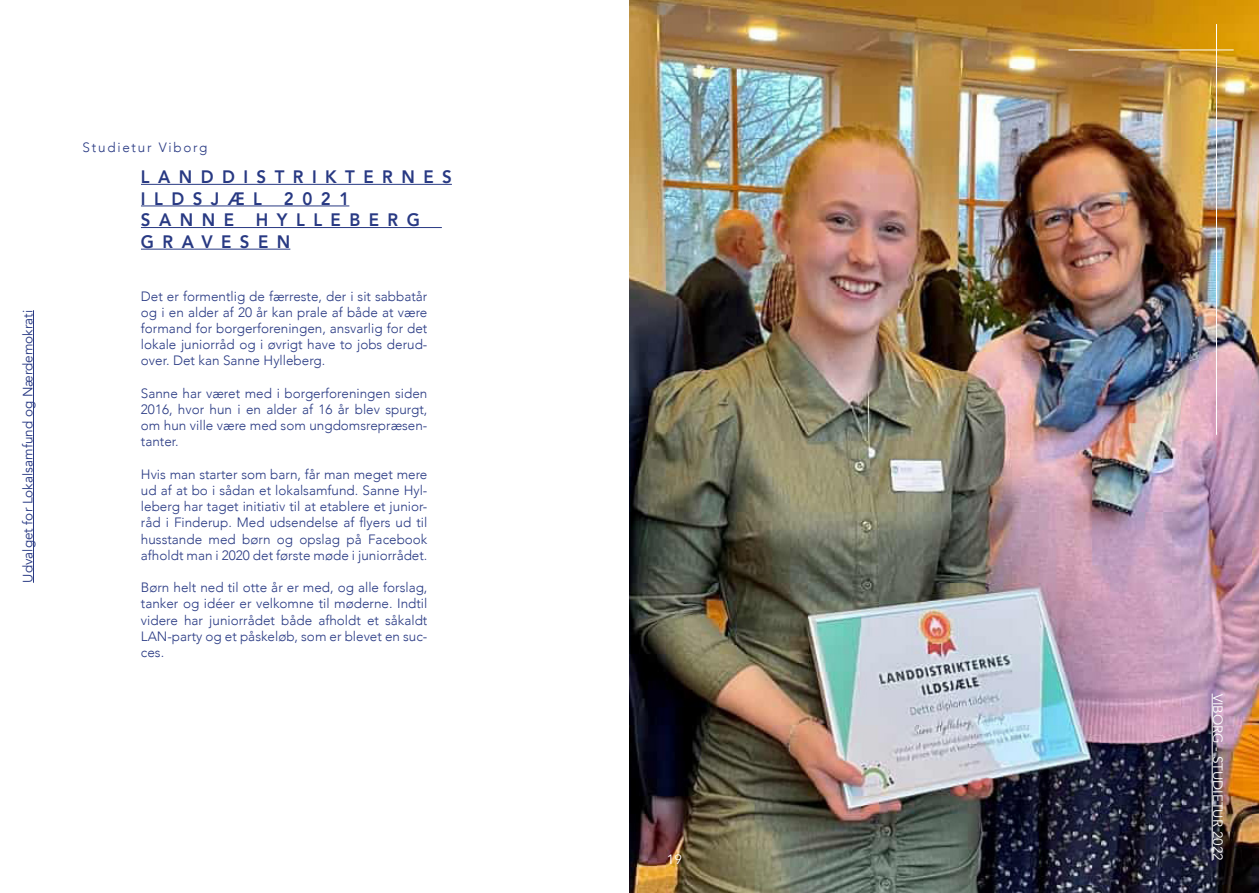
<style>
.page{position:relative;width:1259px;height:893px;background:#fff}
.page>*{position:absolute;margin:0;border:0;box-sizing:border-box;transform-origin:0 0}
.t1{font:800 18px/21.6px "Avenir";letter-spacing:.5em;color:#283983;scale:.94 1}
.t2{font:300 13.5px/16.2px "Avenir";color:#283983;text-align:justify}
.t3{font:13.5px "Avenir";color:#283983}
.t4{font:13.5px "Avenir";color:#fff}
.t5{font:300 13.5px "Avenir";letter-spacing:.13em;color:#283983}
</style>
<div class="page">
<img style="left:629px;top:0;width:630px;height:893px">
<hr style="left:33px;top:310px;width:1px;height:273px;background:#283983">
<hr style="left:1211px;top:693px;width:1px;height:167px;background:#fff">
<hr style="left:1216px;top:24px;width:1px;height:411px;background:#fff">
<hr style="left:1068px;top:50px;width:165px;height:1px;background:#fff">
<hr style="left:141px;top:184px;width:311px;height:1px;background:#283983">
<hr style="left:141px;top:205px;width:208px;height:1px;background:#283983">
<hr style="left:141px;top:227px;width:301px;height:1px;background:#283983">
<hr style="left:141px;top:249px;width:149px;height:1px;background:#283983">
<p class="t3" style="left:20px;top:583px;width:274px;rotate:-90deg">Udvalget for Lokalsamfund og Nærdemokrati</p>
<p class="t5" style="left:83px;top:139px;width:126px">Studietur Viborg</p>
<p class="t1" style="left:141px;top:166px;width:332px">LANDDISTRIKTERNES</p>
<p class="t1" style="left:141px;top:188px;width:223px">ILDSJÆL 2021</p>
<p class="t1" style="left:141px;top:209px;width:298px">SANNE HYLLEBERG<br>GRAVESEN</p>
<p class="t2" style="left:141px;top:288px;width:288px">Det er formentlig de færreste, der i sit sabbatår og i en alder af 20 år kan prale af både at være formand for borgerforeningen, ansvarlig for det lokale juniorråd og i øvrigt have to jobs derud&shy;over. Det kan Sanne Hylleberg.</p>
<p class="t2" style="left:141px;top:385px;width:288px">Sanne har været med i borgerforeningen siden 2016, hvor hun i en alder af 16 år blev spurgt, om hun ville være med som ungdomsrepræsen&shy;tanter.</p>
<p class="t2" style="left:141px;top:466px;width:288px">Hvis man starter som barn, får man meget mere ud af at bo i sådan et lokalsamfund. Sanne Hyl&shy;leberg har taget initiativ til at etablere et junior&shy;råd i Finderup. Med udsendelse af flyers ud til husstande med børn og opslag på Facebook afholdt man i 2020 det første møde i juniorrådet.</p>
<p class="t2" style="left:141px;top:579px;width:288px">Børn helt ned til otte år er med, og alle forslag, tanker og idéer er velkomne til møderne. Indtil videre har juniorrådet både afholdt et såkaldt LAN-party og et påskeløb, som er blevet en suc&shy;ces.</p>
<p class="t4" style="left:667px;top:852px;width:17px">19</p>
<p class="t4" style="left:1225px;top:693px;width:168px;rotate:90deg">VIBORG - STUDIETUR 2022</p>
</div>
